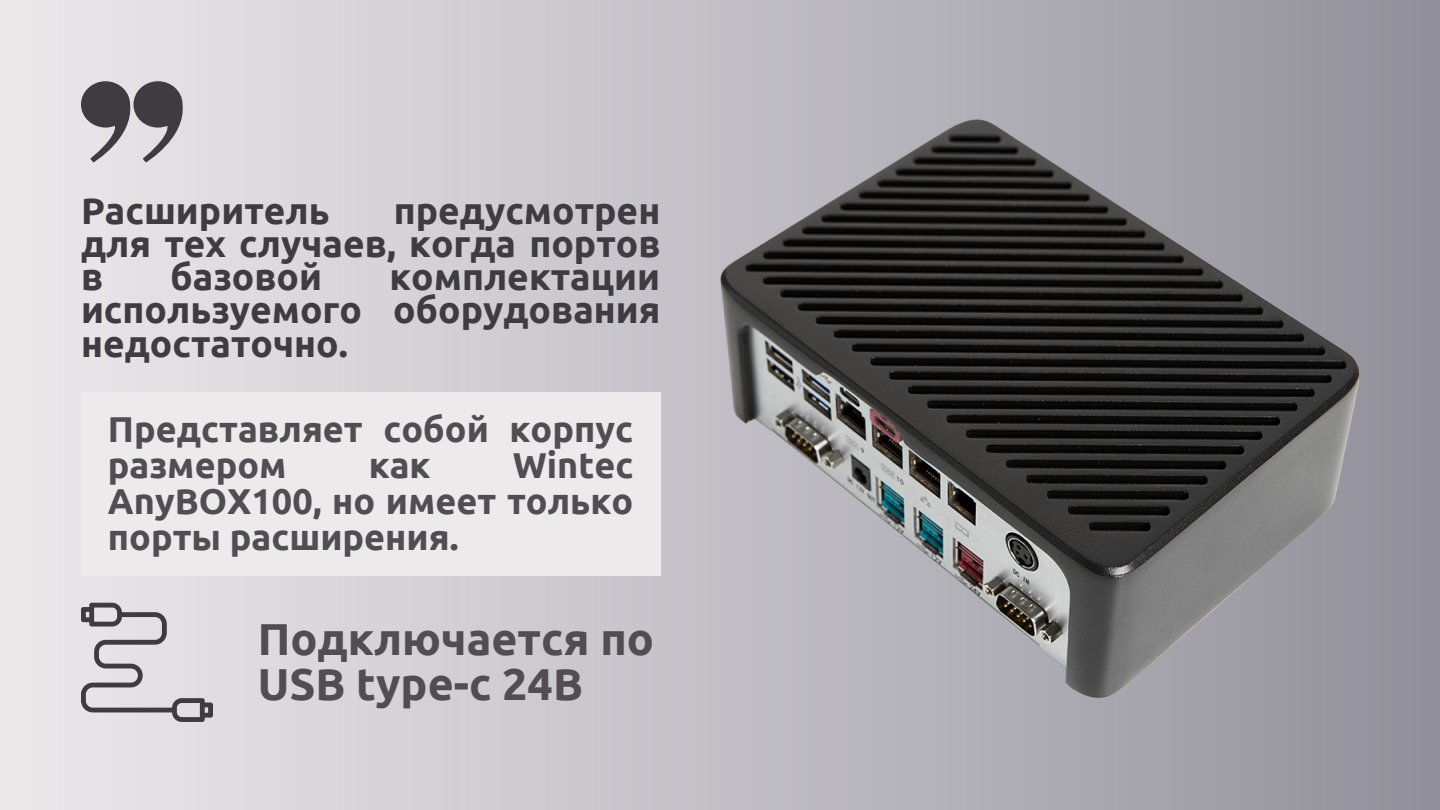
<style>
.page{position:relative;width:1440px;height:810px;background:#fff}
.page>*{position:absolute;margin:0;border:0;box-sizing:border-box;transform-origin:0 0}
.t1{font:700 44.8px "Ubuntu";color:#524d51}
.t2{font:700 37.1px/33.3px "Ubuntu";color:#403b40;text-align:justify}
.t3{font:700 35.9px/36px "Ubuntu";color:#524d51}
</style>
<div class="page">
<div style="left:0;top:0;width:1440px;height:810px;background:linear-gradient(to right,#eeeced,#93919c)"></div>
<svg style="left:81px;top:81px;width:105px;height:82px;background:#908d90"></svg>
<img style="left:720px;top:108px;width:639px;height:594px">
<div style="left:81px;top:392px;width:580px;height:184px;background:#edeaec"></div>
<svg style="left:81px;top:603px;width:132px;height:119px;background:#c5c3c5"></svg>
<p class="t2" style="left:81px;top:193px;width:250px">Расширитель</p>
<p class="t2" style="left:81px;top:193px;width:581px;text-indent:313px">предусмотрен для тех случаев, когда портов в</p>
<p class="t2" style="left:171px;top:260px;width:153px">базовой</p>
<p class="t2" style="left:81px;top:260px;width:581px;text-indent:308px">комплектации используемого оборудования недостаточно.</p>
<p class="t3" style="left:108px;top:411px;width:527px">Представляет собой корпус размером</p>
<p class="t3" style="left:108px;top:447px;width:527px;text-align:justify;text-indent:405px">Wintec AnyBOX100, но имеет только порты расширения.</p>
<p class="t3" style="left:369px;top:447px;width:64px">как</p>
<p class="t1" style="left:258px;top:613px;width:398px">Подключается по</p>
<p class="t1" style="left:258px;top:659px;width:327px">USB type-c 24В</p>
</div>
